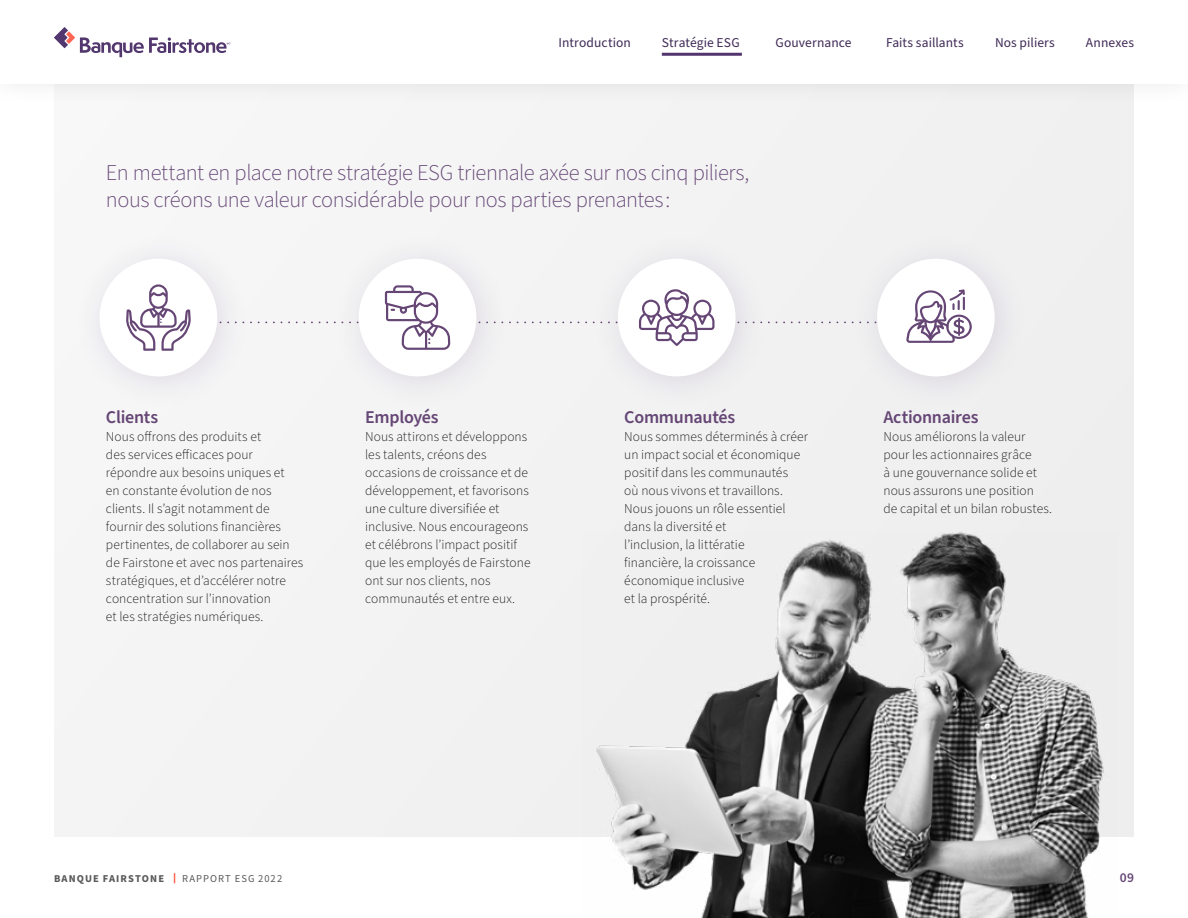
<style>
.page{position:relative;width:1188px;height:918px;background:#fff}
.page>*{position:absolute;margin:0;border:0;box-sizing:border-box;transform-origin:0 0}
.t1{font:300 22.5px/27px "Source Sans Pro";letter-spacing:-.02em;color:#654675}
.t2{font:600 18px "Source Sans Pro";letter-spacing:-.015em;color:#654675}
.t3{font:300 13.5px/18px "Source Sans Pro";letter-spacing:.005em;color:#1a1a1a}
.t4{font:13.5px "Source Sans Pro";letter-spacing:.005em;color:#3f2a56}
.t5{font:600 13.5px "Source Sans Pro";color:#654675}
.t6{font:700 10.5px "Source Sans Pro";letter-spacing:.1em;color:#58595b}
.t7{font:10.5px "Source Sans Pro";letter-spacing:.1em;color:#58595b}
</style>
<div class="page">
<div style="left:54px;top:83px;width:1080px;height:754px;background:#eeeeef"></div>
<div style="left:73px;top:231px;width:178px;height:180px;background:#f5f5f6"></div>
<div style="left:100px;top:259px;width:117px;height:117px;background:#fff;border-radius:50%"></div>
<div style="left:877px;top:259px;width:118px;height:117px;background:#fff;border-radius:50%"></div>
<div style="left:332px;top:231px;width:179px;height:180px;background:#f3f3f4"></div>
<div style="left:359px;top:259px;width:117px;height:117px;background:#fff;border-radius:50%"></div>
<div style="left:618px;top:259px;width:118px;height:117px;background:#fff;border-radius:50%"></div>
<img style="left:596px;top:532px;width:508px;height:386px">
<svg style="left:126px;top:284px;width:846px;height:67px"></svg>
<div style="left:0;top:0;width:1188px;height:106px;background:#000;opacity:.15"></div>
<div style="left:0;top:0;width:1188px;height:83px;background:#fff"></div>
<svg style="left:54px;top:27px;width:176px;height:30px"></svg>
<hr style="left:662px;top:53px;width:80px;height:3px;background:#52356e">
<p class="t4" style="left:559px;top:33px;width:74px">Introduction</p>
<p class="t4" style="left:662px;top:33px;width:79px">Stratégie ESG</p>
<p class="t4" style="left:776px;top:33px;width:78px">Gouvernance</p>
<p class="t4" style="left:886px;top:33px;width:79px">Faits saillants</p>
<p class="t4" style="left:995px;top:33px;width:61px">Nos piliers</p>
<p class="t4" style="left:1086px;top:33px;width:50px">Annexes</p>
<h1 class="t1" style="left:106px;top:160px;width:645px">En mettant en place notre stratégie ESG triennale axée sur nos cinq piliers, nous créons une valeur considérable pour nos parties prenantes :</h1>
<h2 class="t2" style="left:106px;top:405px;width:54px">Clients</h2>
<p class="t3" style="left:106px;top:428px;width:199px">Nous offrons des produits et<br>des services efficaces pour répondre aux besoins uniques et<br>en constante évolution de nos clients. Il s’agit notamment de fournir des solutions financières pertinentes, de collaborer au sein de Fairstone et avec nos partenaires stratégiques, et d’accélérer notre concentration sur l’innovation<br>et les stratégies numériques.</p>
<h2 class="t2" style="left:365px;top:405px;width:75px">Employés</h2>
<p class="t3" style="left:365px;top:428px;width:167px">Nous attirons et développons les talents, créons des occasions de croissance et de développement, et favorisons une culture diversifiée et inclusive. Nous encourageons et célébrons l’impact positif que les employés de Fairstone ont sur nos clients, nos communautés et entre eux.</p>
<h2 class="t2" style="left:624px;top:405px;width:112px">Communautés</h2>
<p class="t3" style="left:624px;top:428px;width:185px">Nous sommes déterminés à créer un impact social et économique positif dans les communautés<br>où nous vivons et travaillons.<br>Nous jouons un rôle essentiel dans la diversité et<br>l’inclusion, la littératie<br>financière, la croissance économique inclusive<br>et la prospérité.</p>
<h2 class="t2" style="left:883px;top:405px;width:97px">Actionnaires</h2>
<p class="t3" style="left:883px;top:428px;width:170px">Nous améliorons la valeur pour les actionnaires grâce<br>à une gouvernance solide et nous assurons une position<br>de capital et un bilan robustes.</p>
<p class="t6" style="left:54px;top:871px;width:112px">BANQUE FAIRSTONE</p>
<p class="t7" style="left:182px;top:871px;width:102px">RAPPORT ESG 2022</p>
<p class="t5" style="left:1120px;top:868px;width:16px">09</p>
</div>
